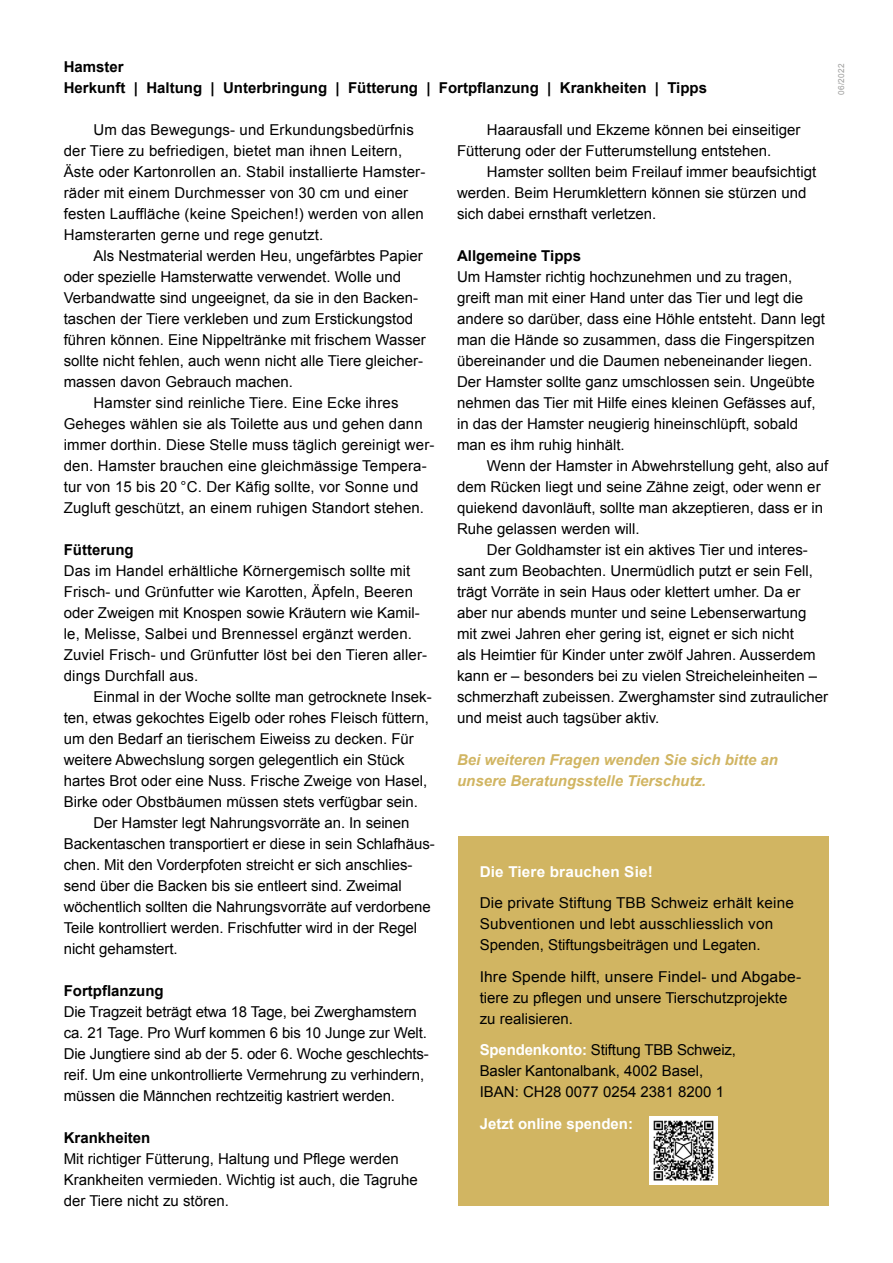
<style>
.page{position:relative;width:893px;height:1263px;background:#fff}
.page>*{position:absolute;margin:0;border:0;box-sizing:border-box;transform-origin:0 0}
.t1{font:15px/21px "Arial";color:#000}
.t2{font:700 15px/21px "Arial";color:#000}
.t3{font:15px/21px "Arial";color:#000;scale:1.04 1}
.t4{font:italic 700 15px/21px "Arial";color:#d1b562}
.t5{font:700 15px "Arial";color:#fff}
.t6{font:8.25px "Arial";letter-spacing:.03em;color:#9d9d9c}
.s1{font-weight:700;color:#fff}
</style>
<div class="page">
<div style="left:458px;top:836px;width:371px;height:369px;background:#d1b562"></div>
<div style="left:649px;top:1116px;width:69px;height:69px;background:#fff"></div>
<img style="left:653px;top:1120px;width:61px;height:61px">
<p class="t2" style="left:64px;top:57px;width:645px">Hamster<br>Herkunft | Haltung | Unterbringung | Fütterung | Fortpflanzung | Krankheiten | Tipps</p>
<p class="t1" style="left:64px;top:120px;width:363px;text-indent:30px">Um das Bewegungs- und Erkundungsbedürfnis der Tiere zu befriedigen, bietet man ihnen Leitern, Äste oder Kartonrollen an. Stabil installierte Hamster&shy;räder mit einem Durchmesser von 30 cm und einer festen Lauffläche (keine Speichen!) werden von allen Hamsterarten gerne und rege genutzt.</p>
<p class="t1" style="left:94px;top:246px;width:331px">Als Nestmaterial werden Heu, ungefärbtes Papier</p>
<p class="t1" style="left:64px;top:267px;width:339px">oder spezielle Hamsterwatte verwendet. Wolle und</p>
<p class="t1" style="left:64px;top:288px;width:356px">Verbandwatte sind ungeeignet, da sie in den Backen-</p>
<p class="t1" style="left:64px;top:309px;width:351px">taschen der Tiere verkleben und zum Erstickungstod</p>
<p class="t1" style="left:64px;top:330px;width:364px">führen können. Eine Nippeltränke mit frischem Wasser</p>
<p class="t1" style="left:64px;top:351px;width:361px">sollte nicht fehlen, auch wenn nicht alle Tiere gleicher-</p>
<p class="t1" style="left:64px;top:372px;width:231px">massen davon Gebrauch machen.</p>
<p class="t1" style="left:94px;top:393px;width:307px">Hamster sind reinliche Tiere. Eine Ecke ihres</p>
<p class="t1" style="left:64px;top:414px;width:360px">Geheges wählen sie als Toilette aus und gehen dann</p>
<p class="t1" style="left:64px;top:435px;width:372px">immer dorthin. Diese Stelle muss täglich gereinigt wer-</p>
<p class="t1" style="left:64px;top:456px;width:364px">den. Hamster brauchen eine gleichmässige Tempera-</p>
<p class="t1" style="left:64px;top:477px;width:356px">tur von 15 bis 20 °C. Der Käfig sollte, vor Sonne und</p>
<p class="t1" style="left:64px;top:498px;width:362px">Zugluft geschützt, an einem ruhigen Standort stehen.</p>
<p class="t2" style="left:64px;top:540px;width:71px">Fütterung</p>
<p class="t1" style="left:64px;top:561px;width:365px">Das im Handel erhältliche Körnergemisch sollte mit Frisch- und Grünfutter wie Karotten, Äpfeln, Beeren oder Zweigen mit Knospen sowie Kräutern wie Kamil&shy;le, Melisse, Salbei und Brennessel ergänzt werden.<br>Zuviel Frisch- und Grünfutter löst bei den Tieren aller&shy;dings Durchfall aus.</p>
<p class="t1" style="left:94px;top:687px;width:340px">Einmal in der Woche sollte man getrocknete Insek-</p>
<p class="t1" style="left:64px;top:708px;width:367px">ten, etwas gekochtes Eigelb oder rohes Fleisch füttern,</p>
<p class="t1" style="left:64px;top:729px;width:352px">um den Bedarf an tierischem Eiweiss zu decken. Für</p>
<p class="t1" style="left:64px;top:750px;width:342px">weitere Abwechslung sorgen gelegentlich ein Stück</p>
<p class="t1" style="left:64px;top:771px;width:365px">hartes Brot oder eine Nuss. Frische Zweige von Hasel,</p>
<p class="t1" style="left:64px;top:792px;width:356px">Birke oder Obstbäumen müssen stets verfügbar sein.</p>
<p class="t1" style="left:94px;top:813px;width:317px">Der Hamster legt Nahrungsvorräte an. In seinen</p>
<p class="t1" style="left:64px;top:834px;width:373px">Backentaschen transportiert er diese in sein Schlafhäus-</p>
<p class="t1" style="left:64px;top:855px;width:350px">chen. Mit den Vorderpfoten streicht er sich anschlies-</p>
<p class="t1" style="left:64px;top:876px;width:340px">send über die Backen bis sie entleert sind. Zweimal</p>
<p class="t1" style="left:64px;top:897px;width:369px">wöchentlich sollten die Nahrungsvorräte auf verdorbene</p>
<p class="t1" style="left:64px;top:918px;width:355px">Teile kontrolliert werden. Frischfutter wird in der Regel</p>
<p class="t1" style="left:64px;top:939px;width:115px">nicht gehamstert.</p>
<p class="t2" style="left:64px;top:981px;width:101px">Fortpflanzung</p>
<p class="t1" style="left:64px;top:1002px;width:367px">Die Tragzeit beträgt etwa 18 Tage, bei Zwerghamstern ca. 21 Tage. Pro Wurf kommen 6 bis 10 Junge zur Welt.<br>Die Jungtiere sind ab der 5. oder 6. Woche geschlechts&shy;reif. Um eine unkontrollierte Vermehrung zu verhindern, müssen die Männchen rechtzeitig kastriert werden.</p>
<p class="t2" style="left:64px;top:1128px;width:88px">Krankheiten</p>
<p class="t1" style="left:64px;top:1149px;width:356px">Mit richtiger Fütterung, Haltung und Pflege werden<br>Krankheiten vermieden. Wichtig ist auch, die Tagruhe der Tiere nicht zu stören.</p>
<p class="t1" style="left:457px;top:120px;width:345px;text-indent:30px">Haarausfall und Ekzeme können bei einseitiger<br>Fütterung oder der Futterumstellung entstehen.</p>
<p class="t1" style="left:457px;top:162px;width:361px;text-indent:30px">Hamster sollten beim Freilauf immer beaufsichtigt werden. Beim Herumklettern können sie stürzen und sich dabei ernsthaft verletzen.</p>
<p class="t2" style="left:457px;top:246px;width:125px">Allgemeine Tipps</p>
<p class="t1" style="left:457px;top:267px;width:369px">Um Hamster richtig hochzunehmen und zu tragen, greift man mit einer Hand unter das Tier und legt die andere so darüber, dass eine Höhle entsteht. Dann legt man die Hände so zusammen, dass die Fingerspitzen übereinander und die Daumen nebeneinander liegen.<br>Der Hamster sollte ganz umschlossen sein. Ungeübte nehmen das Tier mit Hilfe eines kleinen Gefässes auf, in das der Hamster neugierig hineinschlüpft, sobald man es ihm ruhig hinhält.</p>
<p class="t1" style="left:457px;top:456px;width:373px;text-indent:30px">Wenn der Hamster in Abwehrstellung geht, also auf dem Rücken liegt und seine Zähne zeigt, oder wenn er quiekend davonläuft, sollte man akzeptieren, dass er in Ruhe gelassen werden will.</p>
<p class="t1" style="left:457px;top:540px;width:372px;text-indent:30px">Der Goldhamster ist ein aktives Tier und interes&shy;sant zum Beobachten. Unermüdlich putzt er sein Fell, trägt Vorräte in sein Haus oder klettert umher. Da er aber nur abends munter und seine Lebenserwartung mit zwei Jahren eher gering ist, eignet er sich nicht<br>als Heimtier für Kinder unter zwölf Jahren. Ausserdem kann er – besonders bei zu vielen Streicheleinheiten – schmerzhaft zubeissen. Zwerghamster sind zutraulicher und meist auch tagsüber aktiv.</p>
<p class="t4" style="left:457px;top:750px;width:322px">Bei weiteren Fragen wenden Sie sich bitte an unsere Beratungsstelle Tierschutz.</p>
<p class="t5" style="left:480px;top:861px;width:175px">Die Tiere brauchen Sie!</p>
<p class="t1" style="left:480px;top:893px;width:316px">Die private Stiftung TBB Schweiz erhält keine<br>Subventionen und lebt ausschliesslich von<br>Spenden, Stiftungsbeiträgen und Legaten.</p>
<p class="t3" style="left:480px;top:966px;width:310px">Ihre Spende hilft, unsere Findel- und Abgabe&shy;tiere zu pflegen und unsere Tierschutzprojekte zu realisieren.</p>
<p class="t1" style="left:480px;top:1040px;width:258px"><span class="s1">Spendenkonto:</span> Stiftung TBB Schweiz,<br>Basler Kantonalbank, 4002 Basel,<br>IBAN: CH28 0077 0254 2381 8200 1</p>
<p class="t5" style="left:480px;top:1113px;width:155px">Jetzt online spenden:</p>
<p class="t6" style="left:836px;top:95px;width:33px;rotate:-90deg">06/2022</p>
</div>
